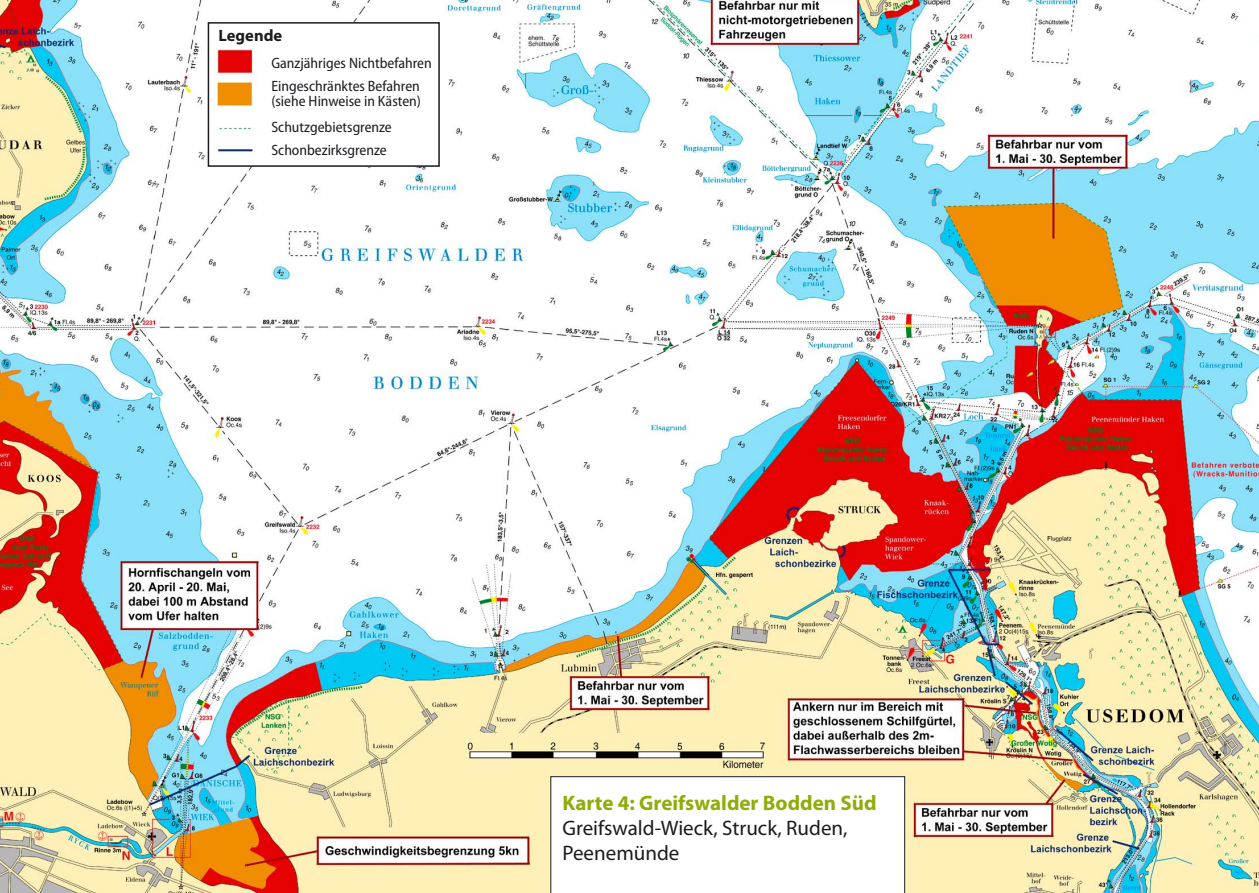
<style>
.page{position:relative;width:1259px;height:893px;background:#fff}
.page>*{position:absolute;margin:0;border:0;box-sizing:border-box;transform-origin:0 0}
.t1{font:21px/25.2px "Myriad Pro";color:#1b1c20}
.t2{font:700 21px "Myriad Pro";color:#90ac09}
.t3{font:700 16.5px "Myriad Pro";color:#1b1c20}
.t4{font:semi-condensed 15px/23.5px "Myriad Pro";color:#1b1c20}
</style>
<div class="page">
<img style="left:0;top:0;width:1259px;height:893px">
<img style="left:455px;top:733px;width:321px;height:36px">
<svg style="left:551px;top:777px;width:353px;height:116px"></svg>
<div style="left:208px;top:23px;width:231px;height:143px;background:#fff"></div>
<div style="left:208px;top:22px;width:232px;height:145px;border:2px solid #1b1c20"></div>
<img style="left:217px;top:49px;width:37px;height:103px">
<p class="t3" style="left:219px;top:26px;width:65px">Legende</p>
<p class="t4" style="left:271px;top:51px;width:162px">Ganzjähriges Nichtbefahren<br>Eingeschränktes Befahren</p>
<p class="t4" style="left:271px;top:89px;width:151px;line-height:25.7px">(siehe Hinweise in Kästen)<br>Schutzgebietsgrenze</p>
<p class="t4" style="left:271px;top:138px;width:117px">Schonbezirksgrenze</p>
<h1 class="t2" style="left:562px;top:791px;width:315px">Karte 4: Greifswalder Bodden Süd</h1>
<h1 class="t1" style="left:562px;top:816px;width:286px">Greifswald-Wieck, Struck, Ruden,<br>Peenemünde</h1>
</div>
